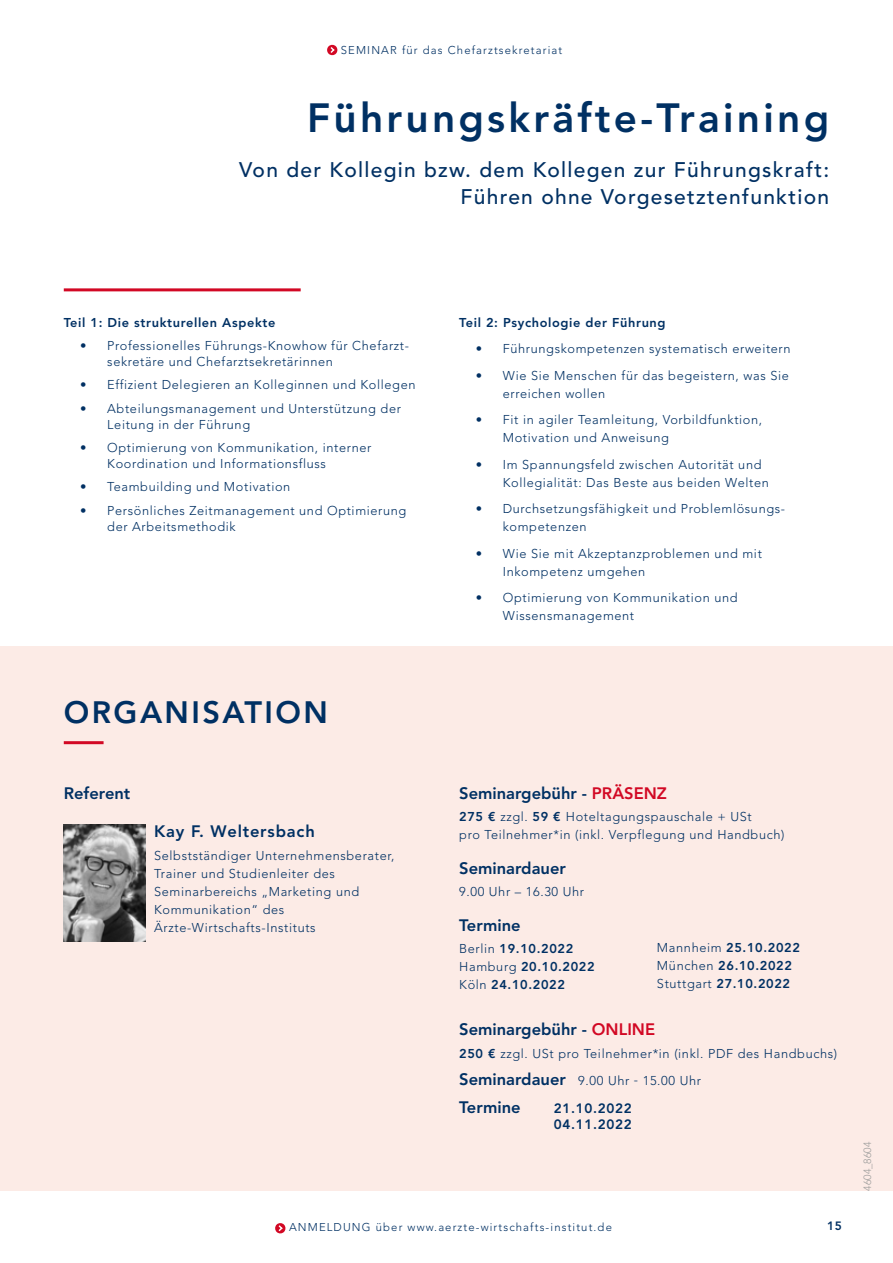
<style>
.page{position:relative;width:893px;height:1263px;background:#fff}
.page>*{position:absolute;margin:0;border:0;box-sizing:border-box;transform-origin:0 0}
.t1{font:800 40.5px "Avenir LT Std";letter-spacing:.08em;color:#003063}
.t2{font:800 30.75px "Avenir LT Std";letter-spacing:.08em;color:#003063}
.t3{font:500 21px/27px "Avenir LT Std";letter-spacing:.06em;color:#003063;text-align:right}
.t4{font:800 16.5px "Avenir LT Std";color:#003063}
.t5{font:800 16.5px "Avenir LT Std";letter-spacing:.05em;color:#003063}
.t6{font:800 13.5px/16.2px "Avenir LT Std";letter-spacing:.05em;color:#003063}
.t7{font:300 12.75px/18px "Avenir LT Std";letter-spacing:.05em;color:#003063}
.t8{font:800 12.75px/18px "Avenir LT Std";letter-spacing:.05em;color:#003063}
.t9{font:800 12px "Avenir LT Std";color:#003063}
.t10{font:300 11.25px "Avenir LT Std";letter-spacing:.1em;color:#003063}
.t11{font:300 10.5px "Avenir LT Std";color:#9d9d9c}
.s1{color:#d20824}
.s2{font-weight:800}
.s3{font-weight:300}
.s4{font-weight:800;font-size:16.5px}
</style>
<div class="page">
<div style="left:0;top:646px;width:893px;height:545px;background:#fcebe6"></div>
<img style="left:64px;top:825px;width:81px;height:117px">
<hr style="left:64px;top:741px;width:40px;height:3px;background:#d20824">
<svg style="left:275px;top:1223px;width:11px;height:11px"></svg>
<svg style="left:327px;top:44px;width:11px;height:12px"></svg>
<hr style="left:64px;top:288px;width:237px;height:3px;background:#d20824">
<p class="t10" style="left:341px;top:44px;width:223px">SEMINAR für das Chefarztsekretariat</p>
<h1 class="t1" style="left:307px;top:94px;width:524px">Führungskräfte-Training</h1>
<h3 class="t3" style="left:239px;top:157px;width:591px">Von der Kollegin bzw. dem Kollegen zur Führungskraft:<br>Führen ohne Vorgesetztenfunktion</h3>
<p class="t8" style="left:64px;top:313px;width:213px">Teil 1: Die strukturellen Aspekte</p>
<p class="t7" style="left:107px;top:338px;width:303px;line-height:15.3px;text-indent:-27px">• Professionelles Führungs-Knowhow für Chefarzt&shy;sekretäre und Chefarztsekretärinnen</p>
<p class="t7" style="left:80px;top:376px;width:337px">• Effizient Delegieren an Kolleginnen und Kollegen</p>
<p class="t7" style="left:107px;top:401px;width:295px;line-height:15.3px;text-indent:-27px">• Abteilungsmanagement und Unterstützung der<br>Leitung in der Führung</p>
<p class="t7" style="left:107px;top:440px;width:266px;line-height:15.3px;text-indent:-27px">• Optimierung von Kommunikation, interner<br>Koordination und Informationsfluss</p>
<p class="t7" style="left:80px;top:478px;width:212px">• Teambuilding und Motivation</p>
<p class="t7" style="left:107px;top:503px;width:301px;line-height:15.3px;text-indent:-27px">• Persönliches Zeitmanagement und Optimierung der Arbeitsmethodik</p>
<p class="t8" style="left:459px;top:313px;width:208px">Teil 2: Psychologie der Führung</p>
<p class="t7" style="left:476px;top:340px;width:316px">• Führungskompetenzen systematisch erweitern</p>
<p class="t7" style="left:503px;top:366px;width:288px;text-indent:-27px">• Wie Sie Menschen für das begeistern, was Sie erreichen wollen</p>
<p class="t7" style="left:503px;top:411px;width:261px;text-indent:-27px">• Fit in agiler Teamleitung, Vorbildfunktion,<br>Motivation und Anweisung</p>
<p class="t7" style="left:503px;top:455px;width:268px;text-indent:-27px">• Im Spannungsfeld zwischen Autorität und<br>Kollegialität: Das Beste aus beiden Welten</p>
<p class="t7" style="left:503px;top:500px;width:284px;text-indent:-27px">• Durchsetzungsfähigkeit und Problemlösungs&shy;kompetenzen</p>
<p class="t7" style="left:503px;top:544px;width:261px;text-indent:-27px">• Wie Sie mit Akzeptanzproblemen und mit<br>Inkompetenz umgehen</p>
<p class="t7" style="left:503px;top:589px;width:236px;text-indent:-27px">• Optimierung von Kommunikation und<br>Wissensmanagement</p>
<h2 class="t2" style="left:64px;top:695px;width:266px">ORGANISATION</h2>
<p class="t4" style="left:64px;top:784px;width:68px">Referent</p>
<p class="t5" style="left:154px;top:822px;width:162px">Kay F. Weltersbach</p>
<p class="t7" style="left:154px;top:846px;width:242px">Selbstständiger Unternehmensberater,<br>Trainer und Studienleiter des<br>Seminarbereichs „Marketing und<br>Kommunikation“ des<br>Ärzte-Wirtschafts-Instituts</p>
<p class="t4" style="left:459px;top:784px;width:209px">Seminargebühr - <span class="s1">PRÄSENZ</span></p>
<p class="t7" style="left:459px;top:808px;width:327px"><span class="s2">275 €</span> zzgl. <span class="s2">59 €</span> Hoteltagungspauschale + USt<br>pro Teilnehmer*in (inkl. Verpflegung und Handbuch)</p>
<p class="t4" style="left:459px;top:858px;width:108px">Seminardauer</p>
<p class="t7" style="left:459px;top:883px;width:126px">9.00 Uhr – 16.30 Uhr</p>
<p class="t4" style="left:459px;top:915px;width:63px">Termine</p>
<p class="t8" style="left:459px;top:939px;width:137px"><span class="s3">Berlin</span> 19.10.2022<br><span class="s3">Hamburg</span> 20.10.2022<br><span class="s3">Köln</span> 24.10.2022</p>
<p class="t8" style="left:657px;top:939px;width:144px"><span class="s3">Mannheim</span> 25.10.2022<br><span class="s3">München</span> 26.10.2022<br><span class="s3">Stuttgart</span> 27.10.2022</p>
<p class="t4" style="left:459px;top:1019px;width:197px">Seminargebühr - <span class="s1">ONLINE</span></p>
<p class="t7" style="left:459px;top:1041px;width:379px;line-height:26.5px"><span class="s2">250 €</span> zzgl. USt pro Teilnehmer*in (inkl. PDF des Handbuchs)<br><span class="s4">Seminardauer</span> 9.00 Uhr - 15.00 Uhr</p>
<p class="t4" style="left:459px;top:1097px;width:63px">Termine</p>
<p class="t6" style="left:554px;top:1100px;width:80px">21.10.2022<br>04.11.2022</p>
<p class="t10" style="left:289px;top:1221px;width:324px">ANMELDUNG über www.aerzte-wirtschafts-institut.de</p>
<p class="t9" style="left:827px;top:1218px;width:16px">15</p>
<p class="t11" style="left:861px;top:1191px;width:50px;rotate:-90deg">4604_8604</p>
</div>
